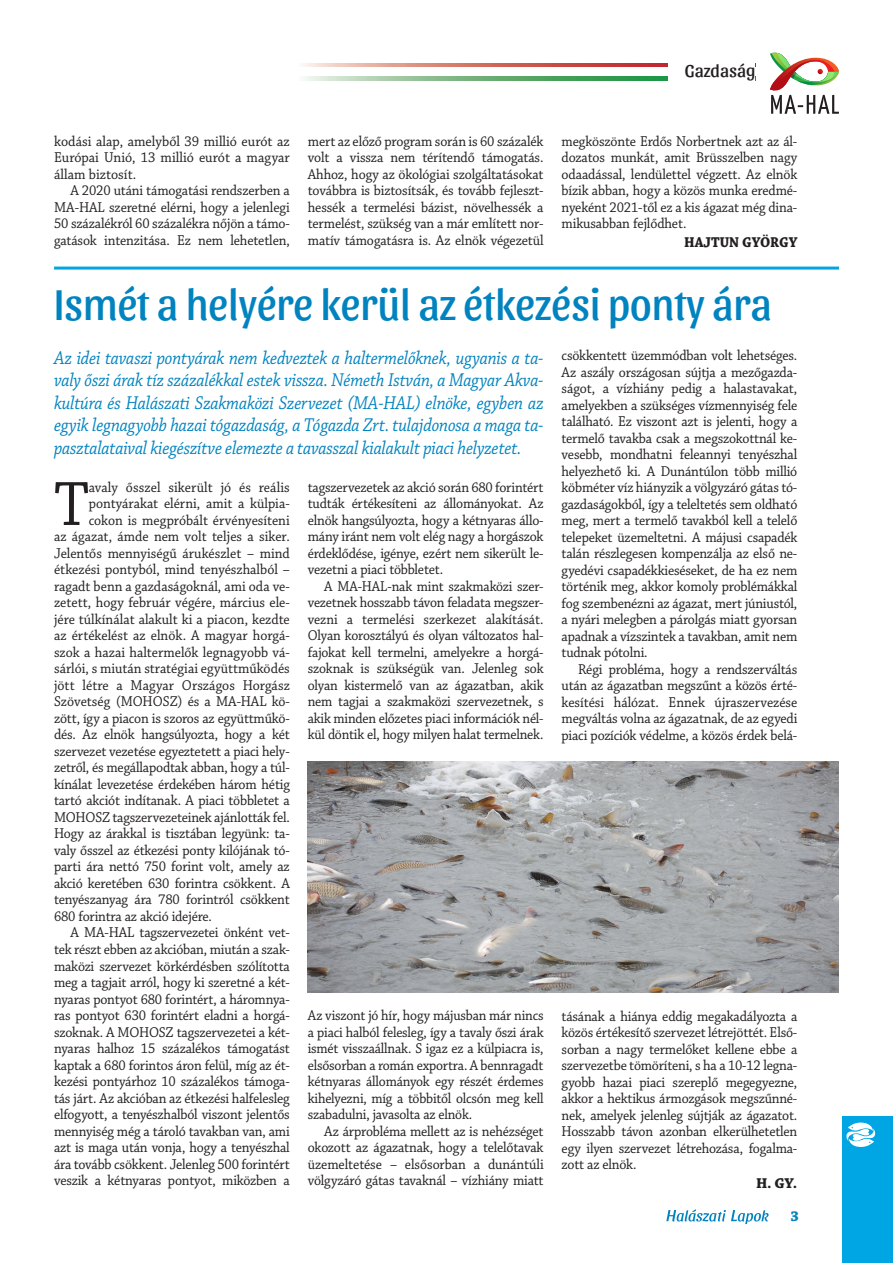
<style>
.page{position:relative;width:893px;height:1263px;background:#fff}
.page>*{position:absolute;margin:0;border:0;box-sizing:border-box;transform-origin:0 0}
.Elsőkenyér{font:65.7px "Chaparral Pro";color:#231f20;scale:.93 1}
.Főcím{font:45px "Sansita";color:#0083bf;scale:.95 1}
.Líd{font:italic 19.5px/22.5px "Chaparral Pro";letter-spacing:-.01em;color:#0083bf;text-align:justify;scale:.9 1}
.rovatcím{font:18px "Sansita";color:#231f20}
.Kenyér{font:15px/16.5px "Chaparral Pro";letter-spacing:-.015em;color:#231f20;text-align:justify;scale:.93 1}
.Elsőkenyér-2{font:15px "Chaparral Pro";letter-spacing:-.005em;color:#231f20;scale:.93 1}
.Kenyér-2{font:15px/16.5px "Chaparral Pro";letter-spacing:-.015em;color:#231f20;text-align:justify;scale:.92 1}
.Kenyér-3{font:15px/16.5px "Chaparral Pro";letter-spacing:-.015em;color:#231f20;text-align:justify;scale:.94 1}
.Aláírás{font:700 15px "Chaparral Pro";color:#231f20;scale:.93 1}
.Aláírás-2{font:700 15px "Chaparral Pro";color:#231f20}
.t1{font:700 15px "Chaparral Pro";color:#0083bf}
</style>
<div class="page">
<svg style="left:666px;top:1209px;width:103px;height:15px"></svg>
<svg style="left:303px;top:63px;width:365px;height:4px"></svg>
<svg style="left:305px;top:77px;width:363px;height:3px"></svg>
<svg style="left:770px;top:53px;width:69px;height:61px"></svg>
<div style="left:843px;top:1116px;width:50px;height:147px;background:#00a6e4"></div>
<svg style="left:846px;top:1122px;width:29px;height:25px"></svg>
<hr style="left:54px;top:267px;width:785px;height:3px;background:#00a6e4">
<img style="left:308px;top:762px;width:531px;height:231px">
<p class="rovatcím" style="left:685px;top:60px;width:72px">Gazdaság</p>
<p class="Kenyér-3" style="left:54px;top:133px;width:252px">kodási alap, amelyből 39 millió eurót az Európai Unió, 13 millió eurót a magyar állam biztosít.</p>
<p class="Kenyér" style="left:54px;top:183px;width:255px;text-indent:17px">A 2020 utáni támogatási rendszerben a MA-HAL szeretné elérni, hogy a jelenlegi 50 százalékról 60 százalékra nőjön a támo&shy;gatások intenzitása. Ez nem lehetetlen,</p>
<p class="Kenyér" style="left:308px;top:133px;width:255px">mert az előző program során is 60 százalék volt a vissza nem térítendő támogatás.<br>Ahhoz, hogy az ökológiai szolgáltatásokat továbbra is biztosítsák, és tovább fejleszt&shy;hessék a termelési bázist, növelhessék a termelést, szükség van a már említett nor&shy;matív támogatásra is. Az elnök végezetül</p>
<p class="Kenyér" style="left:562px;top:133px;width:255px">megköszönte Erdős Norbertnek azt az ál&shy;dozatos munkát, amit Brüsszelben nagy odaadással, lendülettel végzett. Az elnök bízik abban, hogy a közös munka eredmé&shy;nyeként 2021-től ez a kis ágazat még dina&shy;mikusabban fejlődhet.</p>
<p class="Aláírás" style="left:684px;top:233px;width:123px">HAJTUN GYÖRGY</p>
<p class="Főcím" style="left:54px;top:279px;width:757px">Ismét a helyére kerül az étkezési ponty ára</p>
<p class="Líd" style="left:54px;top:347px;width:545px">Az idei tavaszi pontyárak nem kedveztek a haltermelőknek, ugyanis a ta&shy;valy őszi árak tíz százalékkal estek vissza. Németh István, a Magyar Akva&shy;kultúra és Halászati Szakmaközi Szervezet (MA-HAL) elnöke, egyben az egyik legnagyobb hazai tógazdaság, a Tógazda Zrt. tulajdonosa a maga ta&shy;pasztalataival kiegészítve elemezte a tavasszal kialakult piaci helyzetet.</p>
<p class="Kenyér" style="left:562px;top:348px;width:255px">csökkentett üzemmódban volt lehetséges.<br>Az aszály országosan sújtja a mezőgazda&shy;ságot, a vízhiány pedig a halastavakat, amelyekben a szükséges vízmennyiség fele található. Ez viszont azt is jelenti, hogy a termelő tavakba csak a megszokottnál ke&shy;vesebb, mondhatni feleannyi tenyészhal helyezhető ki. A Dunántúlon több millió köbméter víz hiányzik a völgyzáró gátas tó&shy;gazdaságokból, így a teleltetés sem oldható meg, mert a termelő tavakból kell a telelő telepeket üzemeltetni. A májusi csapadék talán részlegesen kompenzálja az első ne&shy;gyedévi csapadékkieséseket, de ha ez nem történik meg, akkor komoly problémákkal fog szembenézni az ágazat, mert júniustól, a nyári melegben a párolgás miatt gyorsan apadnak a vízszintek a tavakban, amit nem tudnak pótolni.</p>
<p class="Kenyér" style="left:562px;top:662px;width:255px;text-indent:17px">Régi probléma, hogy a rendszerváltás után az ágazatban megszűnt a közös érté&shy;kesítési hálózat. Ennek újraszervezése megváltás volna az ágazatnak, de az egyedi piaci pozíciók védelme, a közös érdek belá-</p>
<p class="Elsőkenyér" style="left:54px;top:468px;width:39px">T</p>
<p class="Elsőkenyér-2" style="left:89px;top:479px;width:218px">avaly ősszel sikerült jó és reális</p>
<p class="Kenyér" style="left:308px;top:479px;width:255px">tagszervezetek az akció során 680 forintért tudták értékesíteni az állományokat. Az elnök hangsúlyozta, hogy a kétnyaras állo&shy;mány iránt nem volt elég nagy a horgászok érdeklődése, igénye, ezért nem sikerült le&shy;vezetni a piaci többletet.</p>
<p class="Kenyér-2" style="left:308px;top:578px;width:258px;text-indent:17px">A MA-HAL-nak mint szakmaközi szer&shy;vezetnek hosszabb távon feladata megszer&shy;vezni a termelési szerkezet alakítását.<br>Olyan korosztályú és olyan változatos hal&shy;fajokat kell termelni, amelyekre a horgá&shy;szoknak is szükségük van. Jelenleg sok olyan kistermelő van az ágazatban, akik nem tagjai a szakmaközi szervezetnek, s akik minden előzetes piaci információk nél&shy;kül döntik el, hogy milyen halat termelnek.</p>
<p class="Elsőkenyér-2" style="left:89px;top:495px;width:218px">pontyárakat elérni, amit a külpia-</p>
<p class="Elsőkenyér-2" style="left:89px;top:512px;width:218px">cokon is megpróbált érvényesíteni</p>
<p class="Elsőkenyér-2" style="left:54px;top:528px;width:255px">az ágazat, ámde nem volt teljes a siker.</p>
<p class="Elsőkenyér-2" style="left:54px;top:545px;width:255px">Jelentős mennyiségű árukészlet – mind</p>
<p class="Elsőkenyér-2" style="left:54px;top:561px;width:255px">étkezési pontyból, mind tenyészhalból –</p>
<p class="Elsőkenyér-2" style="left:54px;top:578px;width:255px">ragadt benn a gazdaságoknál, ami oda ve-</p>
<p class="Elsőkenyér-2" style="left:54px;top:594px;width:255px">zetett, hogy február végére, március ele-</p>
<p class="Elsőkenyér-2" style="left:54px;top:611px;width:255px">jére túlkínálat alakult ki a piacon, kezdte</p>
<p class="Elsőkenyér-2" style="left:54px;top:627px;width:255px">az értékelést az elnök. A magyar horgá-</p>
<p class="Elsőkenyér-2" style="left:54px;top:644px;width:255px">szok a hazai haltermelők legnagyobb vá-</p>
<p class="Elsőkenyér-2" style="left:54px;top:660px;width:255px">sárlói, s miután stratégiai együttműködés</p>
<p class="Elsőkenyér-2" style="left:54px;top:677px;width:255px">jött létre a Magyar Országos Horgász</p>
<p class="Elsőkenyér-2" style="left:54px;top:693px;width:255px">Szövetség (MOHOSZ) és a MA-HAL kö-</p>
<p class="Elsőkenyér-2" style="left:54px;top:710px;width:255px">zött, így a piacon is szoros az együttműkö-</p>
<p class="Elsőkenyér-2" style="left:54px;top:726px;width:255px">dés. Az elnök hangsúlyozta, hogy a két</p>
<p class="Elsőkenyér-2" style="left:54px;top:743px;width:255px">szervezet vezetése egyeztetett a piaci hely-</p>
<p class="Elsőkenyér-2" style="left:54px;top:759px;width:255px">zetről, és megállapodtak abban, hogy a túl-</p>
<p class="Elsőkenyér-2" style="left:54px;top:776px;width:255px">kínálat levezetése érdekében három hétig</p>
<p class="Elsőkenyér-2" style="left:54px;top:792px;width:255px">tartó akciót indítanak. A piaci többletet a</p>
<p class="Elsőkenyér-2" style="left:54px;top:809px;width:255px">MOHOSZ tagszervezeteinek ajánlották fel.</p>
<p class="Elsőkenyér-2" style="left:54px;top:825px;width:255px">Hogy az árakkal is tisztában legyünk: ta-</p>
<p class="Elsőkenyér-2" style="left:54px;top:842px;width:255px">valy ősszel az étkezési ponty kilójának tó-</p>
<p class="Elsőkenyér-2" style="left:54px;top:858px;width:255px">parti ára nettó 750 forint volt, amely az</p>
<p class="Elsőkenyér-2" style="left:54px;top:875px;width:255px">akció keretében 630 forintra csökkent. A</p>
<p class="Elsőkenyér-2" style="left:54px;top:891px;width:255px">tenyészanyag ára 780 forintról csökkent</p>
<p class="Elsőkenyér-2" style="left:54px;top:908px;width:171px">680 forintra az akció idejére.</p>
<p class="Kenyér" style="left:54px;top:925px;width:255px;text-indent:17px">A MA-HAL tagszervezetei önként vet&shy;tek részt ebben az akcióban, miután a szak&shy;maközi szervezet körkérdésben szólította meg a tagjait arról, hogy ki szeretné a két&shy;nyaras pontyot 680 forintért, a háromnya&shy;ras pontyot 630 forintért eladni a horgá&shy;szoknak. A MOHOSZ tagszervezetei a két&shy;nyaras halhoz 15 százalékos támogatást kaptak a 680 forintos áron felül, míg az ét&shy;kezési pontyárhoz 10 százalékos támoga&shy;tás járt. Az akcióban az étkezési halfelesleg elfogyott, a tenyészhalból viszont jelentős mennyiség még a tároló tavakban van, ami azt is maga után vonja, hogy a tenyészhal ára tovább csökkent. Jelenleg 500 forintért veszik a kétnyaras pontyot, miközben a</p>
<p class="Kenyér-2" style="left:308px;top:1007px;width:258px">Az viszont jó hír, hogy májusban már nincs a piaci halból felesleg, így a tavaly őszi árak ismét visszaállnak. S igaz ez a külpiacra is, elsősorban a román exportra. A bennragadt kétnyaras állományok egy részét érdemes kihelyezni, míg a többitől olcsón meg kell szabadulni, javasolta az elnök.</p>
<p class="Kenyér" style="left:308px;top:1123px;width:255px;text-indent:17px">Az árprobléma mellett az is nehézséget okozott az ágazatnak, hogy a telelőtavak üzemeltetése – elsősorban a dunántúli völgyzáró gátas tavaknál – vízhiány miatt</p>
<p class="Kenyér" style="left:562px;top:1008px;width:255px">tásának a hiánya eddig megakadályozta a közös értékesítő szervezet létrejöttét. Első&shy;sorban a nagy termelőket kellene ebbe a szervezetbe tömöríteni, s ha a 10-12 legna&shy;gyobb hazai piaci szereplő megegyezne, akkor a hektikus ármozgások megszűnné&shy;nek, amelyek jelenleg sújtják az ágazatot.<br>Hosszabb távon azonban elkerülhetetlen egy ilyen szervezet létrehozása, fogalma&shy;zott az elnök.</p>
<p class="Aláírás-2" style="left:756px;top:1174px;width:43px">H. GY.</p>
<p class="t1" style="left:790px;top:1207px;width:10px">3</p>
</div>
